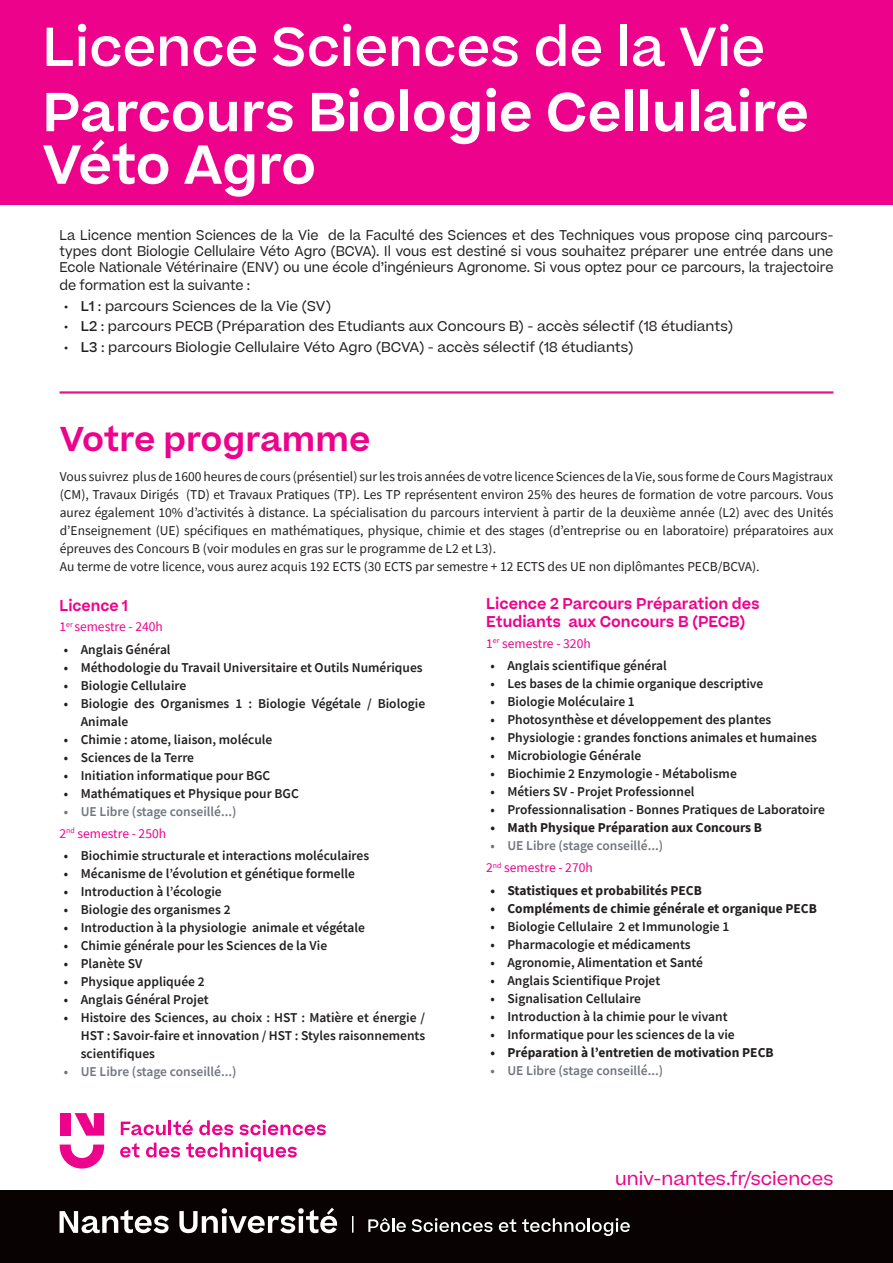
<style>
.page{position:relative;width:893px;height:1263px;background:#fff}
.page>*{position:absolute;margin:0;border:0;box-sizing:border-box;transform-origin:0 0}
.Titre_2{font:600 52.5px/52.5px "Beatrice";color:#fff}
.Titre_2-2{font:500 52.5px "Beatrice";color:#fff}
.Titre{font:600 33px "Beatrice";color:#ed028c}
.t1{font:18px "Beatrice";color:#ed028c}
.info_encart{font:600 15px/18px "Beatrice";color:#ed028c}
.info_encart-2{font:600 15px "Beatrice";color:#ed028c;scale:.95 1}
.t2{font:600 13.5px/18px "Source Sans Pro";color:#231f20}
.t3{font:13.5px/18px "Source Sans Pro";color:#231f20;text-align:justify}
.verbatim{font:13.5px/16.2px "Beatrice";color:#231f20;text-align:justify;scale:.94 1}
.verbatim-2{font:13.5px "Beatrice";color:#231f20}
.t4{font:700 13.5px "Source Sans Pro";color:#231f20}
.t5{font:600 13.5px "Source Sans Pro";color:#71767f}
.info_encart-3{font:13.5px "Source Sans Pro";color:#ed028c}
.s1{font-weight:500}
</style>
<div class="page">
<div style="left:0;top:0;width:893px;height:204px;background:#ed028c"></div>
<hr style="left:60px;top:391px;width:773px;height:3px;background:#ea148b">
<svg style="left:60px;top:1144px;width:44px;height:24px"></svg>
<svg style="left:75px;top:1113px;width:29px;height:23px"></svg>
<div style="left:60px;top:1113px;width:11px;height:23px;background:#ed028c"></div>
<svg style="left:121px;top:1119px;width:72px;height:16px"></svg>
<svg style="left:199px;top:1120px;width:34px;height:15px"></svg>
<svg style="left:239px;top:1120px;width:87px;height:15px"></svg>
<svg style="left:120px;top:1143px;width:19px;height:14px"></svg>
<svg style="left:146px;top:1142px;width:34px;height:15px"></svg>
<svg style="left:186px;top:1142px;width:111px;height:19px"></svg>
<div style="left:0;top:1191px;width:893px;height:72px;background:#080302"></div>
<svg style="left:60px;top:1208px;width:277px;height:25px"></svg>
<svg style="left:368px;top:1218px;width:38px;height:14px"></svg>
<svg style="left:412px;top:1218px;width:81px;height:14px"></svg>
<svg style="left:499px;top:1219px;width:17px;height:13px"></svg>
<svg style="left:522px;top:1218px;width:108px;height:18px"></svg>
<svg style="left:352px;top:1216px;width:1px;height:17px"></svg>
<p class="Titre_2-2" style="left:43px;top:12px;width:724px">Licence Sciences de la Vie</p>
<p class="Titre_2" style="left:43px;top:86px;width:768px">Parcours Biologie Cellulaire<br>Véto Agro</p>
<p class="verbatim" style="left:60px;top:227px;width:825px">La Licence mention Sciences de la Vie de la Faculté des Sciences et des Techniques vous propose cinq parcours&shy;types dont Biologie Cellulaire Véto Agro (BCVA). Il vous est destiné si vous souhaitez préparer une entrée dans une Ecole Nationale Vétérinaire (ENV) ou une école d’ingénieurs Agronome. Si vous optez pour ce parcours, la trajectoire</p>
<p class="verbatim" style="left:60px;top:277px;width:204px">de formation est la suivante :</p>
<p class="verbatim-2" style="left:64px;top:297px;width:269px"><span class="s1">• L1</span> : parcours Sciences de la Vie (SV)</p>
<p class="verbatim-2" style="left:64px;top:317px;width:671px"><span class="s1">• L2</span> : parcours PECB (Préparation des Etudiants aux Concours B) - accès sélectif (18 étudiants)</p>
<p class="verbatim-2" style="left:64px;top:338px;width:571px"><span class="s1">• L3</span> : parcours Biologie Cellulaire Véto Agro (BCVA) - accès sélectif (18 étudiants)</p>
<p class="Titre" style="left:60px;top:416px;width:312px">Votre programme</p>
<p class="t3" style="left:60px;top:468px;width:775px">Vous suivrez plus de 1600 heures de cours (présentiel) sur les trois années de votre licence Sciences de la Vie, sous forme de Cours Magistraux (CM), Travaux Dirigés (TD) et Travaux Pratiques (TP). Les TP représentent environ 25% des heures de formation de votre parcours. Vous aurez également 10% d’activités à distance. La spécialisation du parcours intervient à partir de la deuxième année (L2) avec des Unités d’Enseignement (UE) spécifiques en mathématiques, physique, chimie et des stages (d’entreprise ou en laboratoire) préparatoires aux épreuves des Concours B (voir modules en gras sur le programme de L2 et L3).</p>
<p class="t3" style="left:60px;top:558px;width:701px">Au terme de votre licence, vous aurez acquis 192 ECTS (30 ECTS par semestre + 12 ECTS des UE non diplômantes PECB/BCVA).</p>
<p class="info_encart-2" style="left:60px;top:595px;width:74px">Licence 1</p>
<p class="info_encart-3" style="left:60px;top:618px;width:105px">1<sup>er</sup> semestre - 240h</p>
<p class="t2" style="left:64px;top:640px;width:108px">• Anglais Général</p>
<p class="t2" style="left:64px;top:658px;width:360px">• Méthodologie du Travail Universitaire et Outils Numériques</p>
<p class="t2" style="left:64px;top:676px;width:124px">• Biologie Cellulaire</p>
<p class="t2" style="left:81px;top:694px;width:346px;text-indent:-17px">• Biologie des Organismes 1 : Biologie Végétale / Biologie<br>Animale</p>
<p class="t2" style="left:64px;top:730px;width:210px">• Chimie : atome, liaison, molécule</p>
<p class="t2" style="left:64px;top:748px;width:132px">• Sciences de la Terre</p>
<p class="t2" style="left:64px;top:766px;width:208px">• Initiation informatique pour BGC</p>
<p class="t2" style="left:64px;top:784px;width:237px">• Mathématiques et Physique pour BGC</p>
<p class="t5" style="left:64px;top:802px;width:174px">• UE Libre (stage conseillé...)</p>
<p class="info_encart-3" style="left:60px;top:825px;width:108px">2<sup>nd</sup> semestre - 250h</p>
<p class="t2" style="left:64px;top:846px;width:307px">• Biochimie structurale et interactions moléculaires</p>
<p class="t2" style="left:64px;top:864px;width:293px">• Mécanisme de l’évolution et génétique formelle</p>
<p class="t2" style="left:64px;top:882px;width:159px">• Introduction à l’écologie</p>
<p class="t2" style="left:64px;top:900px;width:168px">• Biologie des organismes 2</p>
<p class="t2" style="left:64px;top:918px;width:303px">• Introduction à la physiologie animale et végétale</p>
<p class="t2" style="left:64px;top:936px;width:265px">• Chimie générale pour les Sciences de la Vie</p>
<p class="t2" style="left:64px;top:954px;width:80px">• Planète SV</p>
<p class="t2" style="left:64px;top:972px;width:142px">• Physique appliquée 2</p>
<p class="t2" style="left:64px;top:990px;width:146px">• Anglais Général Projet</p>
<p class="t2" style="left:81px;top:1008px;width:346px;text-align:justify;text-indent:-17px">• Histoire des Sciences, au choix : HST : Matière et énergie / HST : Savoir-faire et innovation / HST : Styles raisonnements scientifiques</p>
<p class="t5" style="left:64px;top:1063px;width:174px">• UE Libre (stage conseillé...)</p>
<p class="info_encart" style="left:486px;top:595px;width:275px">Licence 2 Parcours Préparation des<br>Etudiants aux Concours B (PECB)</p>
<p class="info_encart-3" style="left:486px;top:635px;width:106px">1<sup>er</sup> semestre - 320h</p>
<p class="t2" style="left:490px;top:656px;width:178px">• Anglais scientifique général</p>
<p class="t2" style="left:490px;top:674px;width:274px">• Les bases de la chimie organique descriptive</p>
<p class="t2" style="left:490px;top:692px;width:146px">• Biologie Moléculaire 1</p>
<p class="t2" style="left:490px;top:710px;width:282px">• Photosynthèse et développement des plantes</p>
<p class="t2" style="left:490px;top:728px;width:328px">• Physiologie : grandes fonctions animales et humaines</p>
<p class="t2" style="left:490px;top:746px;width:152px">• Microbiologie Générale</p>
<p class="t2" style="left:490px;top:764px;width:248px">• Biochimie 2 Enzymologie - Métabolisme</p>
<p class="t2" style="left:490px;top:782px;width:206px">• Métiers SV - Projet Professionnel</p>
<p class="t2" style="left:490px;top:800px;width:336px">• Professionnalisation - Bonnes Pratiques de Laboratoire</p>
<p class="t4" style="left:490px;top:818px;width:273px">• Math Physique Préparation aux Concours B</p>
<p class="t5" style="left:490px;top:837px;width:174px">• UE Libre (stage conseillé...)</p>
<p class="info_encart-3" style="left:486px;top:859px;width:108px">2<sup>nd</sup> semestre - 270h</p>
<p class="t4" style="left:490px;top:881px;width:213px">• Statistiques et probabilités PECB</p>
<p class="t4" style="left:490px;top:899px;width:328px">• Compléments de chimie générale et organique PECB</p>
<p class="t2" style="left:490px;top:917px;width:240px">• Biologie Cellulaire 2 et Immunologie 1</p>
<p class="t2" style="left:490px;top:935px;width:202px">• Pharmacologie et médicaments</p>
<p class="t2" style="left:490px;top:953px;width:214px">• Agronomie, Alimentation et Santé</p>
<p class="t2" style="left:490px;top:971px;width:171px">• Anglais Scientifique Projet</p>
<p class="t2" style="left:490px;top:989px;width:152px">• Signalisation Cellulaire</p>
<p class="t2" style="left:490px;top:1007px;width:239px">• Introduction à la chimie pour le vivant</p>
<p class="t2" style="left:490px;top:1025px;width:246px">• Informatique pour les sciences de la vie</p>
<p class="t4" style="left:490px;top:1043px;width:285px">• Préparation à l’entretien de motivation PECB</p>
<p class="t5" style="left:490px;top:1061px;width:174px">• UE Libre (stage conseillé...)</p>
<p class="t1" style="left:615px;top:1167px;width:220px">univ-nantes.fr/sciences</p>
</div>
